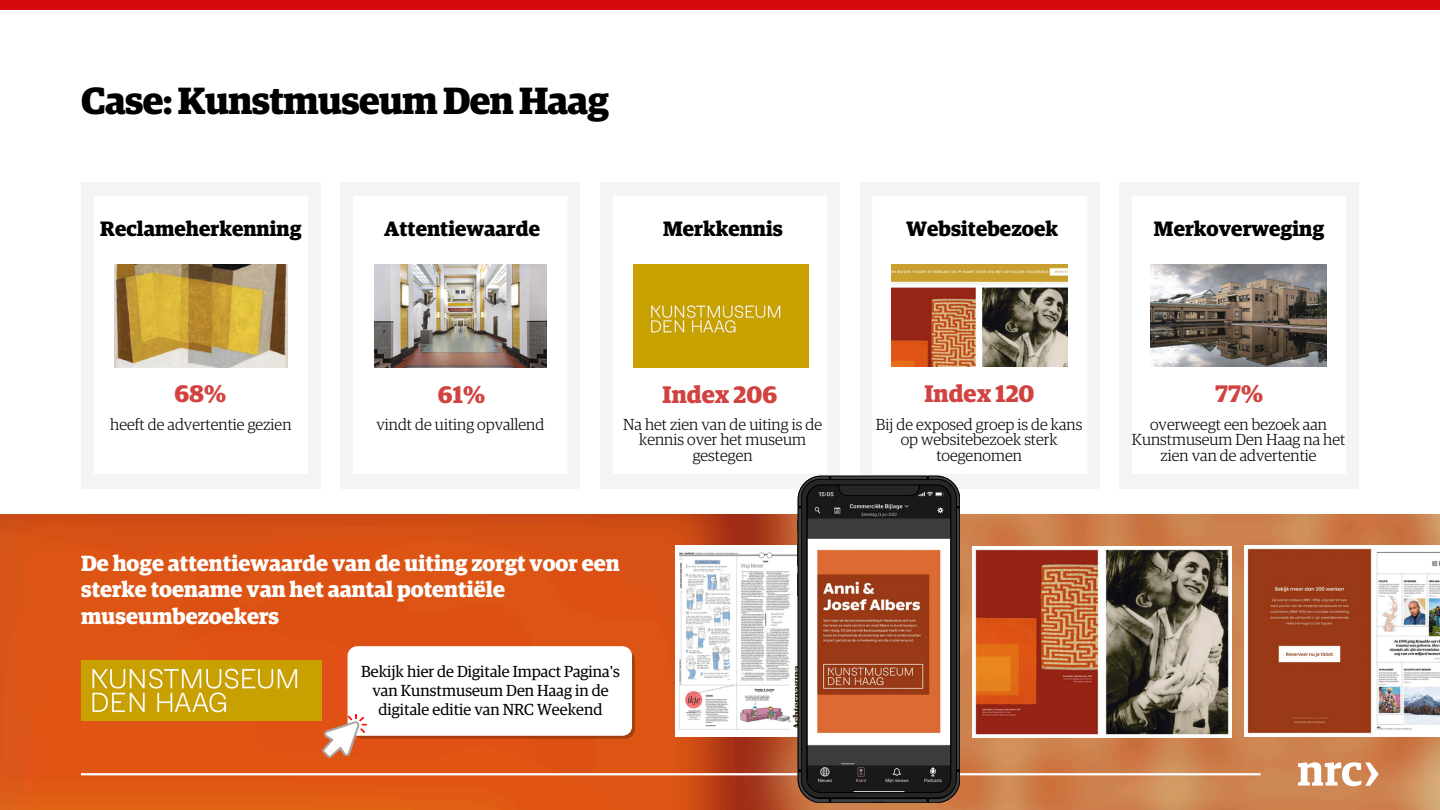
<style>
.page{position:relative;width:1440px;height:810px;background:#fff}
.page>*{position:absolute;margin:0;border:0;box-sizing:border-box;transform-origin:0 0}
.t1{font:700 38px "Guardian Egyp";letter-spacing:-.02em;color:#000}
.t2{font:700 24px "Guardian Egyp";color:#d14341}
.t3{font:700 22px/26.2px "Guardian Egyp";color:#fff}
.t4{font:700 20.8px "Guardian Egyp";color:#000}
.t5{font:300 16px/15.8px "Guardian Egyp";color:#000;text-align:center}
.t6{font:16px/18.8px "Guardian Egyp";color:#000;text-align:center}
</style>
<div class="page">
<img style="left:0;top:515px;width:1440px;height:295px">
<div style="left:0;top:0;width:1440px;height:9px;background:#d3090b"></div>
<div style="left:81px;top:182px;width:240px;height:306px;background:#f4f4f4"></div>
<div style="left:94px;top:196px;width:214px;height:277px;background:#fff"></div>
<img style="left:115px;top:264px;width:172px;height:104px">
<div style="left:341px;top:182px;width:239px;height:306px;background:#f4f4f4"></div>
<div style="left:354px;top:196px;width:213px;height:277px;background:#fff"></div>
<div style="left:600px;top:182px;width:240px;height:306px;background:#f4f4f4"></div>
<div style="left:613px;top:196px;width:214px;height:277px;background:#fff"></div>
<div style="left:634px;top:264px;width:175px;height:104px;background:#c8a200"></div>
<div style="left:860px;top:182px;width:239px;height:306px;background:#f4f4f4"></div>
<div style="left:873px;top:196px;width:213px;height:277px;background:#fff"></div>
<img style="left:891px;top:264px;width:176px;height:102px">
<div style="left:1119px;top:182px;width:240px;height:306px;background:#f4f4f4"></div>
<div style="left:1132px;top:196px;width:214px;height:277px;background:#fff"></div>
<img style="left:1151px;top:264px;width:176px;height:102px">
<img style="left:374px;top:264px;width:173px;height:104px">
<img style="left:651px;top:305px;width:130px;height:28px">
<img style="left:972px;top:547px;width:260px;height:190px">
<img style="left:1245px;top:546px;width:195px;height:190px">
<hr style="left:81px;top:773px;width:1179px;height:2px;background:#fff">
<img style="left:675px;top:546px;width:123px;height:190px">
<svg style="left:797px;top:573px;width:1px;height:23px"></svg>
<svg style="left:797px;top:543px;width:1px;height:23px"></svg>
<svg style="left:797px;top:520px;width:1px;height:12px"></svg>
<svg style="left:798px;top:476px;width:162px;height:327px;background:#3c3734"></svg>
<svg style="left:801px;top:479px;width:155px;height:319px;background:#885d4a"></svg>
<img style="left:81px;top:661px;width:241px;height:60px">
<svg style="left:1298px;top:762px;width:81px;height:24px"></svg>
<svg style="left:322px;top:646px;width:313px;height:112px"></svg>
<p class="t1" style="left:81px;top:84px;width:530px">Case:KunstmuseumDenHaag</p>
<p class="t4" style="left:100px;top:220px;width:203px">Reclameherkenning</p>
<p class="t4" style="left:384px;top:220px;width:157px">Attentiewaarde</p>
<p class="t4" style="left:663px;top:220px;width:121px">Merkkennis</p>
<p class="t4" style="left:906px;top:220px;width:153px">Websitebezoek</p>
<p class="t4" style="left:1154px;top:220px;width:172px">Merkoverweging</p>
<h3 class="t2" style="left:174px;top:384px;width:53px">68%</h3>
<p class="t5" style="left:110px;top:417px;width:183px">heeft de advertentie gezien</p>
<p class="t2" style="left:438px;top:384px;width:49px">61%</p>
<h2 class="t5" style="left:376px;top:417px;width:169px">vindt de uiting opvallend</h2>
<p class="t2" style="left:925px;top:384px;width:112px">Index 120</p>
<h3 class="t2" style="left:663px;top:384px;width:116px">Index 206</h3>
<p class="t5" style="left:623px;top:417px;width:200px">Na het zien van de uiting is de kennis over het museum gestegen</p>
<p class="t5" style="left:876px;top:417px;width:208px">Bij de exposed groep is de kans op websitebezoek sterk toegenomen</p>
<h2 class="t3" style="left:81px;top:552px;width:540px">De hoge attentiewaarde van de uiting zorgt voor een sterke toename van het aantal potentiële museumbezoekers</h2>
<p class="t6" style="left:361px;top:663px;width:260px">Bekijk hier de Digitale Impact Pagina's van Kunstmuseum Den Haag in de digitale editie van NRC Weekend</p>
<h2 class="t2" style="left:1215px;top:384px;width:50px">77%</h2>
<p class="t5" style="left:1132px;top:417px;width:215px">overweegt een bezoek aan<br>Kunstmuseum Den Haag na het zien van de advertentie</p>
</div>
